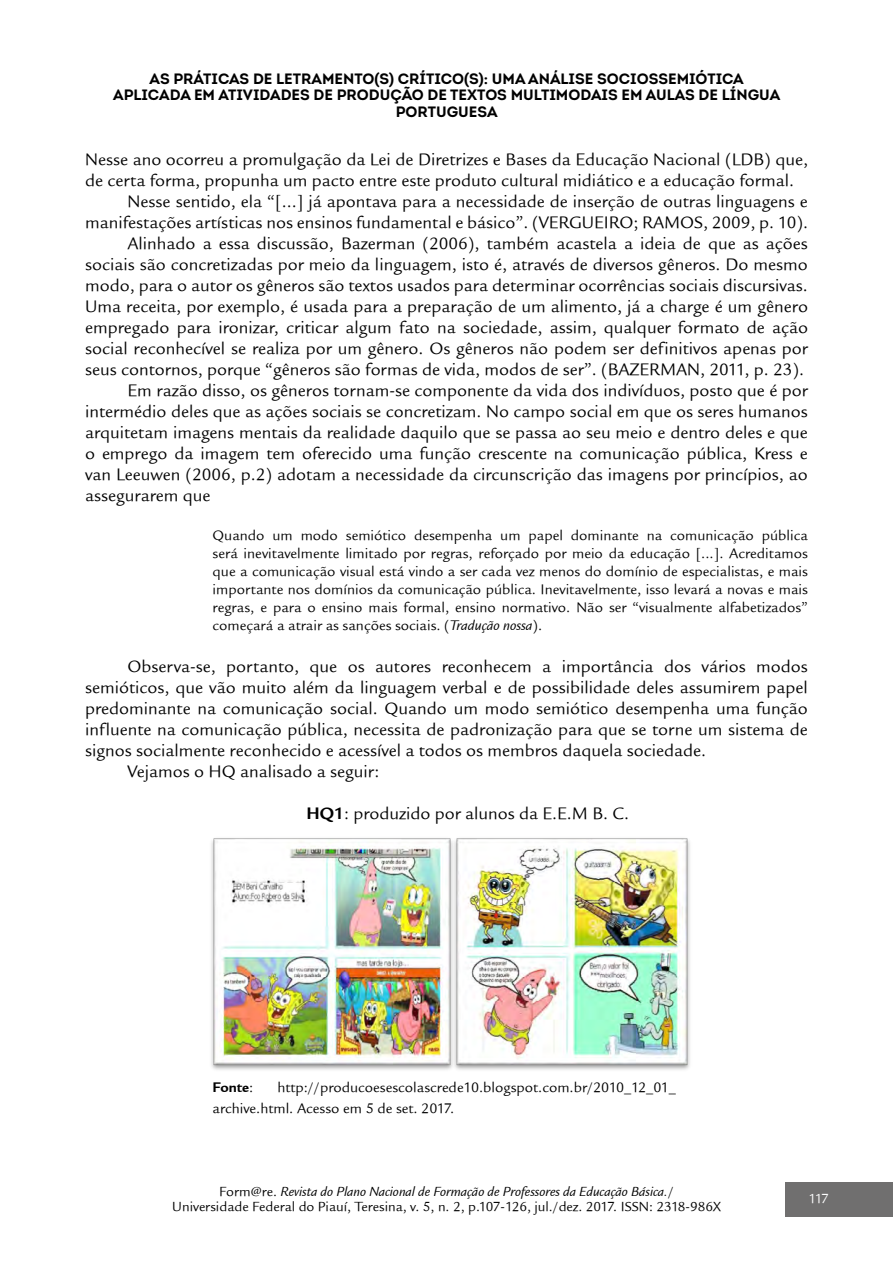
<style>
.page{position:relative;width:893px;height:1263px;background:#fff}
.page>*{position:absolute;margin:0;border:0;box-sizing:border-box;transform-origin:0 0}
.t1{font:18px "Legacy Sans ITCTT Book";color:#000}
.t2{font:15px/18px "Legacy Sans ITCTT Book";color:#000;text-align:justify}
.t3{font:700 15px/16.5px "Intro";color:#000;text-align:center}
.t4{font:15px "Legacy Sans ITCTT Bold";color:#000}
.t5{font:14.25px/15px "Legacy Sans ITCTT Book";color:#000;text-align:center}
.t6{font:14.25px "Legacy Sans ITCTT Book";color:#fff}
.s1{font-style:italic}
.s2{font-family:"Legacy Sans ITCTT Bold"}
.s3{font-family:"Legacy Sans ITCTT Book"}
</style>
<div class="page">
<div style="left:785px;top:1183px;width:108px;height:34px;background:#706f6f"></div>
<img style="left:211px;top:838px;width:241px;height:232px">
<img style="left:452px;top:838px;width:238px;height:232px">
<p class="t3" style="left:113px;top:70px;width:669px">AS PRÁTICAS DE LETRAMENTO(S) CRÍTICO(S): UMA ANÁLISE SOCIOSSEMIÓTICA<br>APLICADA EM ATIVIDADES DE PRODUÇÃO DE TEXTOS MULTIMODAIS EM AULAS DE LÍNGUA<br>PORTUGUESA</p>
<p class="t1" style="left:85px;top:149px;width:724px">Nesse ano ocorreu a promulgação da Lei de Diretrizes e Bases da Educação Nacional (LDB) que,</p>
<p class="t1" style="left:85px;top:170px;width:711px">de certa forma, propunha um pacto entre este produto cultural midiático e a educação formal.</p>
<p class="t1" style="left:128px;top:191px;width:682px">Nesse sentido, ela “[…] já apontava para a necessidade de inserção de outras linguagens e</p>
<p class="t1" style="left:85px;top:212px;width:724px">manifestações artísticas nos ensinos fundamental e básico”. (VERGUEIRO; RAMOS, 2009, p. 10).</p>
<p class="t1" style="left:128px;top:233px;width:682px">Alinhado a essa discussão, Bazerman (2006), também acastela a ideia de que as ações</p>
<p class="t1" style="left:85px;top:254px;width:724px">sociais são concretizadas por meio da linguagem, isto é, através de diversos gêneros. Do mesmo</p>
<p class="t1" style="left:85px;top:275px;width:724px">modo, para o autor os gêneros são textos usados para determinar ocorrências sociais discursivas.</p>
<p class="t1" style="left:85px;top:296px;width:724px">Uma receita, por exemplo, é usada para a preparação de um alimento, já a charge é um gênero</p>
<p class="t1" style="left:85px;top:317px;width:724px">empregado para ironizar, criticar algum fato na sociedade, assim, qualquer formato de ação</p>
<p class="t1" style="left:85px;top:338px;width:724px">social reconhecível se realiza por um gênero. Os gêneros não podem ser definitivos apenas por</p>
<p class="t1" style="left:85px;top:359px;width:721px">seus contornos, porque “gêneros são formas de vida, modos de ser”. (BAZERMAN, 2011, p. 23).</p>
<p class="t1" style="left:128px;top:380px;width:682px">Em razão disso, os gêneros tornam-se componente da vida dos indivíduos, posto que é por</p>
<p class="t1" style="left:85px;top:401px;width:724px">intermédio deles que as ações sociais se concretizam. No campo social em que os seres humanos</p>
<p class="t1" style="left:85px;top:422px;width:724px">arquitetam imagens mentais da realidade daquilo que se passa ao seu meio e dentro deles e que</p>
<p class="t1" style="left:85px;top:443px;width:724px">o emprego da imagem tem oferecido uma função crescente na comunicação pública, Kress e</p>
<p class="t1" style="left:85px;top:464px;width:724px">van Leeuwen (2006, p.2) adotam a necessidade da circunscrição das imagens por princípios, ao</p>
<p class="t1" style="left:85px;top:485px;width:127px">assegurarem que</p>
<p class="t2" style="left:213px;top:526px;width:597px">Quando um modo semiótico desempenha um papel dominante na comunicação pública será inevitavelmente limitado por regras, reforçado por meio da educação [...]. Acreditamos que a comunicação visual está vindo a ser cada vez menos do domínio de especialistas, e mais importante nos domínios da comunicação pública. Inevitavelmente, isso levará a novas e mais regras, e para o ensino mais formal, ensino normativo. Não ser “visualmente alfabetizados” começará a atrair as sanções sociais. (<span class="s1">Tradução nossa</span>).</p>
<p class="t1" style="left:128px;top:656px;width:682px">Observa-se, portanto, que os autores reconhecem a importância dos vários modos</p>
<p class="t1" style="left:85px;top:677px;width:724px">semióticos, que vão muito além da linguagem verbal e de possibilidade deles assumirem papel</p>
<p class="t1" style="left:85px;top:698px;width:724px">predominante na comunicação social. Quando um modo semiótico desempenha uma função</p>
<p class="t1" style="left:85px;top:719px;width:724px">influente na comunicação pública, necessita de padronização para que se torne um sistema de</p>
<p class="t1" style="left:85px;top:740px;width:622px">signos socialmente reconhecido e acessível a todos os membros daquela sociedade.</p>
<p class="t1" style="left:128px;top:761px;width:253px">Vejamos o HQ analisado a seguir:</p>
<p class="t1" style="left:306px;top:803px;width:324px"><span class="s2">HQ1</span>: produzido por alunos da E.E.M B. C.</p>
<p class="t2" style="left:213px;top:1077px;width:465px;line-height:21px;text-indent:65px">http://producoesescolascrede10.blogspot.com.br/2010_12_01_ archive.html. Acesso em 5 de set. 2017.</p>
<p class="t4" style="left:213px;top:1078px;width:42px">Fonte<span class="s3">:</span></p>
<p class="t5" style="left:172px;top:1184px;width:550px">Form@re. <span class="s1">Revista do Plano Nacional de Formação de Professores da Educação Básica.</span>/<br>Universidade Federal do Piauí, Teresina, v. 5, n. 2, p.107-126, jul./dez. 2017. ISSN: 2318-986X</p>
<p class="t6" style="left:808px;top:1191px;width:22px">117</p>
</div>
